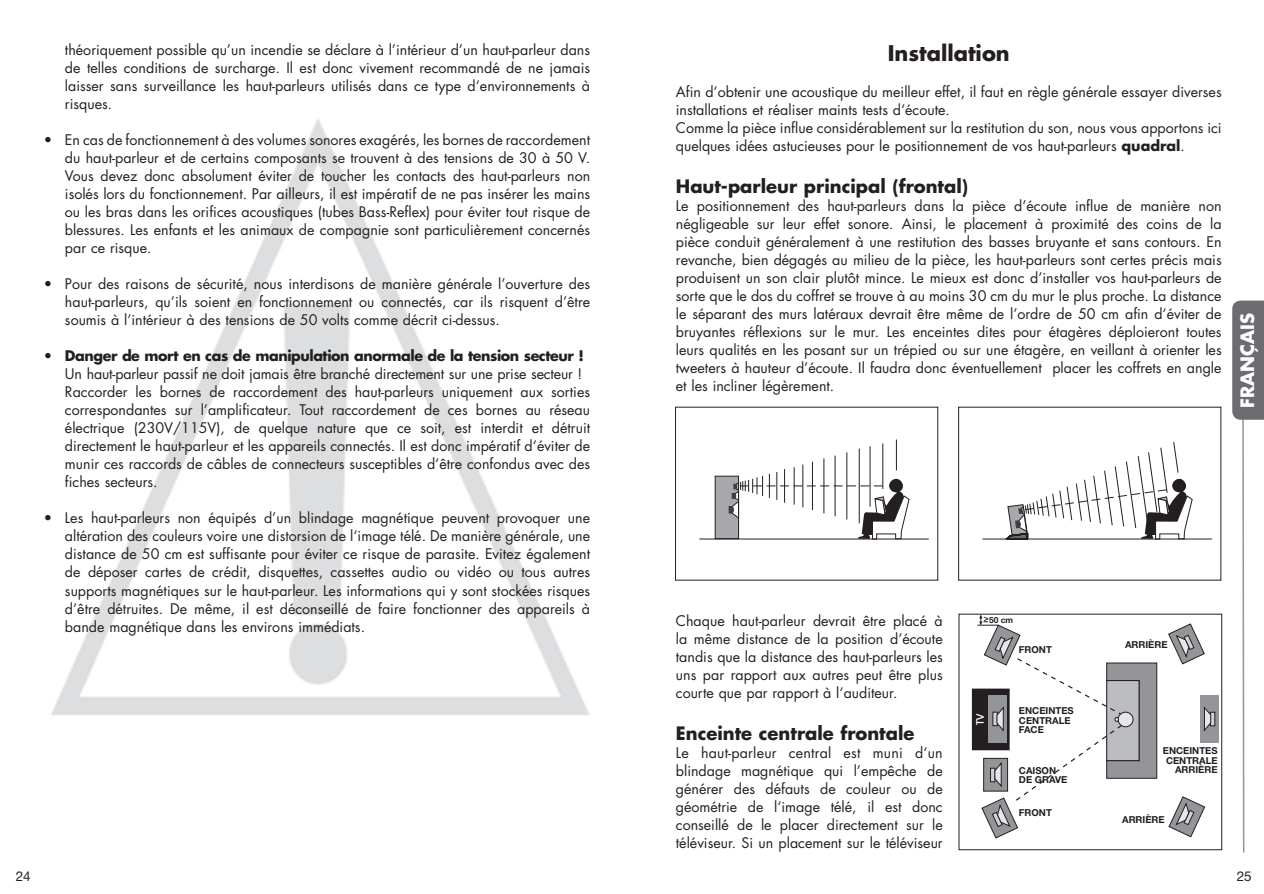
<style>
.page{position:relative;width:1264px;height:894px;background:#fff}
.page>*{position:absolute;margin:0;border:0;box-sizing:border-box;transform-origin:0 0}
.t1{font:700 21px "Futura";color:#231f20}
.t2{font:700 18px "Futura";color:#231f20}
.t3{font:700 18px "Futura";color:#fff}
.t4{font:14.25px/18px "Futura";color:#231f20;text-align:justify}
.t5{font:13.5px "Helvetica Neue";color:#231f20}
.t6{font:800 10.8px "Rotis Sans Serif";color:#fff}
.t7{font:700 9.6px/9.6px "Helvetica Neue";color:#231f20}
.t8{font:700 8.4px "Helvetica Neue";color:#231f20}
.s1{font-weight:700}
</style>
<div class="page">
<svg style="left:1232px;top:300px;width:32px;height:552px"></svg>
<hr style="left:784px;top:469px;width:1px;height:33px;background:#231f20">
<hr style="left:794px;top:467px;width:1px;height:37px;background:#231f20">
<hr style="left:803px;top:464px;width:1px;height:43px;background:#231f20">
<hr style="left:812px;top:461px;width:1px;height:49px;background:#231f20">
<hr style="left:824px;top:458px;width:1px;height:55px;background:#231f20">
<hr style="left:835px;top:455px;width:1px;height:61px;background:#231f20">
<hr style="left:847px;top:452px;width:1px;height:67px;background:#231f20">
<hr style="left:859px;top:448px;width:1px;height:75px;background:#231f20">
<hr style="left:870px;top:446px;width:1px;height:60px;background:#231f20">
<hr style="left:882px;top:443px;width:1px;height:45px;background:#231f20">
<hr style="left:896px;top:439px;width:1px;height:31px;background:#231f20">
<div style="left:715px;top:476px;width:23px;height:62px;background:#a8a9ad"></div>
<div style="left:715px;top:475px;width:24px;height:63px;border:1px solid #231f20"></div>
<hr style="left:699px;top:538px;width:230px;height:1px;background:#231f20">
<svg style="left:729px;top:472px;width:180px;height:67px"></svg>
<hr style="left:982px;top:538px;width:230px;height:1px;background:#231f20">
<svg style="left:1006px;top:442px;width:187px;height:97px"></svg>
<div style="left:972px;top:688px;width:37px;height:61px;background:#231f20"></div>
<svg style="left:1168px;top:623px;width:37px;height:41px"></svg>
<svg style="left:1168px;top:796px;width:37px;height:41px"></svg>
<svg style="left:977px;top:614px;width:180px;height:224px"></svg>
<div style="left:1200px;top:695px;width:19px;height:47px;background:#939598"></div>
<div style="left:1210px;top:712px;width:5px;height:13px;background:#d1d2d4"></div>
<div style="left:1210px;top:711px;width:5px;height:14px;border:1px solid #231f20"></div>
<svg style="left:1204px;top:706px;width:7px;height:25px"></svg>
<img style="left:51px;top:119px;width:538px;height:596px">
<p class="t4" style="left:65px;top:40px;width:527px">théoriquement possible qu’un incendie se déclare à l’intérieur d’un haut-parleur dans de telles conditions de surcharge. Il est donc vivement recommandé de ne jamais laisser sans surveillance les haut-parleurs utilisés dans ce type d‘environnements à risques.</p>
<p class="t4" style="left:65px;top:130px;width:527px;text-indent:-21px">• En cas de fonctionnement à des volumes sonores exagérés, les bornes de raccordement du haut-parleur et de certains composants se trouvent à des tensions de 30 à 50 V.<br>Vous devez donc absolument éviter de toucher les contacts des haut-parleurs non isolés lors du fonctionnement. Par ailleurs, il est impératif de ne pas insérer les mains ou les bras dans les orifices acoustiques (tubes Bass-Reflex) pour éviter tout risque de blessures. Les enfants et les animaux de compagnie sont particulièrement concernés par ce risque.</p>
<p class="t4" style="left:65px;top:274px;width:527px;text-indent:-21px">• Pour des raisons de sécurité, nous interdisons de manière générale l’ouverture des haut-parleurs, qu’ils soient en fonctionnement ou connectés, car ils risquent d’être soumis à l’intérieur à des tensions de 50 volts comme décrit ci-dessus.</p>
<p class="t4" style="left:65px;top:346px;width:527px;text-align:left;text-indent:-21px">• <span class="s1">Danger de mort en cas de manipulation anormale de la tension secteur !<br></span>Un haut-parleur passif ne doit jamais être branché directement sur une prise secteur !<br>Raccorder les bornes de raccordement des haut-parleurs uniquement aux sorties correspondantes sur l’amplificateur. Tout raccordement de ces bornes au réseau électrique (230V/115V), de quelque nature que ce soit, est interdit et détruit directement le haut-parleur et les appareils connectés. Il est donc impératif d‘éviter de munir ces raccords de câbles de connecteurs susceptibles d‘être confondus avec des fiches secteurs.</p>
<p class="t4" style="left:65px;top:508px;width:527px;text-indent:-21px">• Les haut-parleurs non équipés d’un blindage magnétique peuvent provoquer une altération des couleurs voire une distorsion de l‘image télé. De manière générale, une distance de 50 cm est suffisante pour éviter ce risque de parasite. Evitez également de déposer cartes de crédit, disquettes, cassettes audio ou vidéo ou tous autres supports magnétiques sur le haut-parleur. Les informations qui y sont stockées risques d’être détruites. De même, il est déconseillé de faire fonctionner des appareils à bande magnétique dans les environs immédiats.</p>
<p class="t5" style="left:16px;top:867px;width:17px">24</p>
<h1 class="t1" style="left:888px;top:38px;width:124px">Installation</h1>
<p class="t4" style="left:676px;top:82px;width:547px;text-align:left">Afin d‘obtenir une acoustique du meilleur effet, il faut en règle générale essayer diverses installations et réaliser maints tests d‘écoute.<br>Comme la pièce influe considérablement sur la restitution du son, nous vous apportons ici quelques idées astucieuses pour le positionnement de vos haut-parleurs <span class="s1">quadral</span>.</p>
<p class="t2" style="left:676px;top:173px;width:294px">Haut-parleur principal (frontal)</p>
<p class="t4" style="left:676px;top:196px;width:547px">Le positionnement des haut-parleurs dans la pièce d’écoute influe de manière non négligeable sur leur effet sonore. Ainsi, le placement à proximité des coins de la pièce conduit généralement à une restitution des basses bruyante et sans contours. En revanche, bien dégagés au milieu de la pièce, les haut-parleurs sont certes précis mais produisent un son clair plutôt mince. Le mieux est donc d’installer vos haut-parleurs de sorte que le dos du coffret se trouve à au moins 30 cm du mur le plus proche. La distance le séparant des murs latéraux devrait être même de l’ordre de 50 cm afin d‘éviter de bruyantes réflexions sur le mur. Les enceintes dites pour étagères déploieront toutes leurs qualités en les posant sur un trépied ou sur une étagère, en veillant à orienter les tweeters à hauteur d’écoute. Il faudra donc éventuellement placer les coffrets en angle et les incliner légèrement.</p>
<p class="t3" style="left:1235px;top:408px;width:96px;rotate:-90deg">FRANÇAIS</p>
<p class="t4" style="left:676px;top:611px;width:268px">Chaque haut-parleur devrait être placé à la même distance de la position d’écoute tandis que la distance des haut-parleurs les uns par rapport aux autres peut être plus courte que par rapport à l‘auditeur.</p>
<p class="t2" style="left:676px;top:720px;width:240px">Enceinte centrale frontale</p>
<p class="t4" style="left:676px;top:743px;width:268px">Le haut-parleur central est muni d‘un blindage magnétique qui l’empêche de générer des défauts de couleur ou de géométrie de l‘image télé, il est donc conseillé de le placer directement sur le téléviseur. Si un placement sur le téléviseur</p>
<p class="t8" style="left:984px;top:614px;width:31px">&gt;–50 cm</p>
<p class="t6" style="left:973px;top:724px;width:13px;rotate:-90deg">TV</p>
<p class="t7" style="left:1019px;top:643px;width:35px">FRONT</p>
<p class="t7" style="left:1019px;top:705px;width:56px">ENCEINTES<br>CENTRALE<br>FACE</p>
<p class="t7" style="left:1019px;top:765px;width:50px">CAISON<br>DE GRAVE</p>
<p class="t7" style="left:1019px;top:806px;width:35px">FRONT</p>
<p class="t7" style="left:1125px;top:639px;width:44px">ARRIÈRE</p>
<p class="t7" style="left:1163px;top:745px;width:56px;text-align:right">ENCEINTES<br>CENTRALE<br>ARRIÈRE</p>
<p class="t7" style="left:1122px;top:814px;width:44px">ARRIÈRE</p>
<p class="t5" style="left:1237px;top:867px;width:17px">25</p>
</div>
